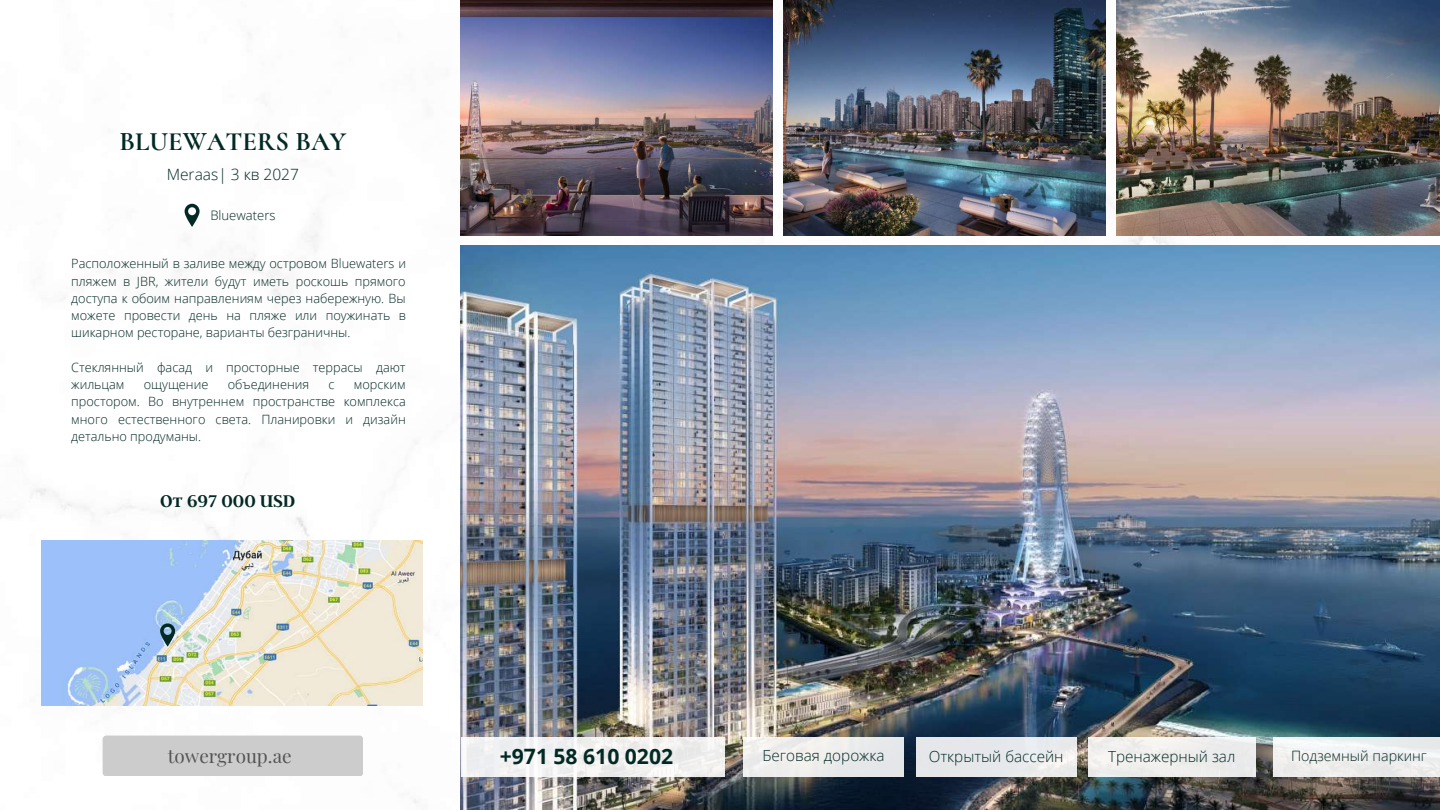
<style>
.page{position:relative;width:1440px;height:810px;background:#fff}
.page>*{position:absolute;margin:0;border:0;box-sizing:border-box;transform-origin:0 0}
.t1{font:700 26.4px "Cormorant SC";color:#022924}
.t2{font:700 21.1px "Open Sans";color:#022924}
.t3{font:18.9px "Playfair Display";color:#545454}
.t4{font:600 18.8px "Argent CF";color:#022924}
.t5{font:300 15.5px "Open Sans";color:#022924}
.t6{font:300 15.3px "Open Sans";color:#022924}
.t7{font:300 14.3px "Open Sans";color:#022924}
.t8{font:300 13.1px "Open Sans";color:#022924}
.t9{font:300 12.8px/17.2px "Open Sans";color:#022924;text-align:justify}
</style>
<div class="page">
<img style="left:461px;top:246px;width:979px;height:564px">
<img style="left:461px;top:0;width:312px;height:236px">
<img style="left:783px;top:0;width:323px;height:236px">
<img style="left:1116px;top:0;width:324px;height:236px">
<div style="left:461px;top:737px;width:264px;height:39px;background:#f1f1f1"></div>
<div style="left:743px;top:737px;width:161px;height:39px;background:#ececeb"></div>
<div style="left:916px;top:737px;width:160px;height:39px;background:#e6e8ea"></div>
<div style="left:1088px;top:737px;width:167px;height:39px;background:#eeeeed"></div>
<div style="left:1273px;top:737px;width:167px;height:39px;background:#eee"></div>
<div style="left:103px;top:736px;width:260px;height:40px;background:#ccc;border-radius:4px"></div>
<img style="left:41px;top:541px;width:381px;height:165px">
<svg style="left:160px;top:623px;width:15px;height:24px"></svg>
<svg style="left:185px;top:204px;width:15px;height:23px"></svg>
<h1 class="t1" style="left:119px;top:126px;width:228px">BLUEWATERS BAY</h1>
<p class="t5" style="left:167px;top:163px;width:134px">Meraas| 3 кв 2027</p>
<p class="t8" style="left:210px;top:206px;width:67px">Bluewaters</p>
<p class="t9" style="left:71px;top:255px;width:336px">Расположенный в заливе между островом Bluewaters и пляжем в JBR, жители будут иметь роскошь прямого доступа к обоим направлениям через набережную. Вы можете провести день на пляже или поужинать в шикарном ресторане, варианты безграничны.</p>
<p class="t9" style="left:71px;top:358px;width:336px">Стеклянный фасад и просторные террасы дают жильцам</p>
<p class="t9" style="left:144px;top:376px;width:66px">ощущение</p>
<p class="t9" style="left:228px;top:376px;width:83px">объединения</p>
<p class="t9" style="left:329px;top:376px;width:8px">с</p>
<p class="t9" style="left:71px;top:376px;width:336px;text-indent:283px">морским простором. Во внутреннем пространстве комплекса много естественного света. Планировки и дизайн детально продуманы.</p>
<h3 class="t4" style="left:160px;top:488px;width:137px">От 697 000 USD</h3>
<h3 class="t3" style="left:168px;top:743px;width:125px">towergroup.ae</h3>
<h2 class="t2" style="left:500px;top:741px;width:175px">+971 58 610 0202</h2>
<p class="t6" style="left:762px;top:745px;width:124px">Беговая дорожка</p>
<p class="t6" style="left:929px;top:746px;width:136px">Открытый бассейн</p>
<p class="t6" style="left:1108px;top:746px;width:129px">Тренажерный зал</p>
<p class="t7" style="left:1291px;top:745px;width:137px">Подземный паркинг</p>
</div>
